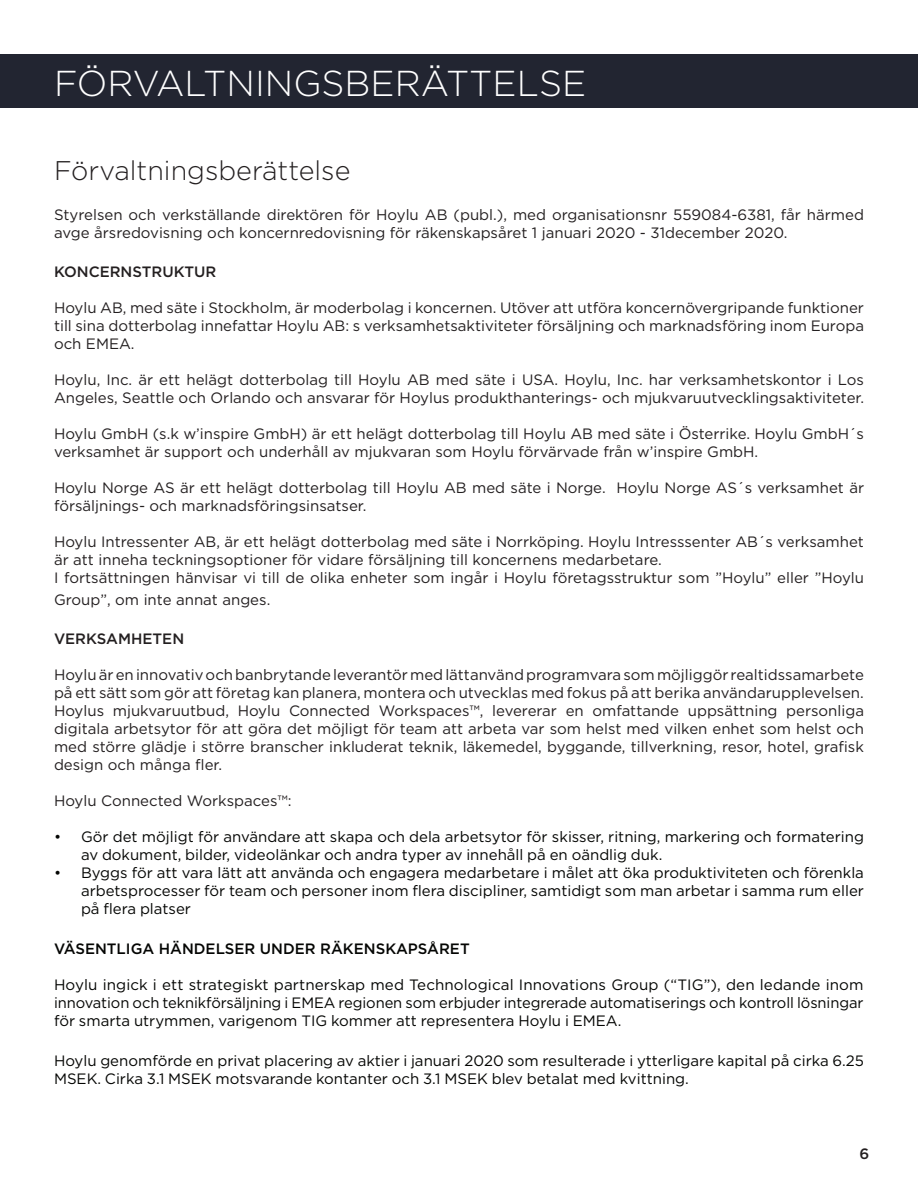
<style>
.page{position:relative;width:918px;height:1188px;background:#fff}
.page>*{position:absolute;margin:0;border:0;box-sizing:border-box;transform-origin:0 0}
.t1{font:300 36px "Gotham";color:#fff}
.t2{font:300 27px "Gotham";color:#231f20}
.t3{font:15px/18px "Gotham";color:#231f20}
.Paragraph_Style_1{font:15px/18px "Gotham";color:#040503}
.t4{font:500 15px "Gotham";color:#040503}
.t5{font:500 15px "Gotham";color:#231f20}
</style>
<div class="page">
<div style="left:0;top:54px;width:918px;height:53px;background:#222531"></div>
<p class="t1" style="left:54px;top:60px;width:534px">FÖRVALTNINGSBERÄTTELSE</p>
<p class="t2" style="left:54px;top:153px;width:298px">Förvaltningsberättelse</p>
<p class="t3" style="left:54px;top:205px;width:812px">Styrelsen och verkställande direktören för Hoylu AB (publ.), med organisationsnr 559084-6381, får härmed avge årsredovisning och koncernredovisning för räkenskapsåret 1 januari 2020 - 31december 2020.</p>
<p class="t5" style="left:54px;top:262px;width:164px">KONCERNSTRUKTUR</p>
<p class="t3" style="left:54px;top:299px;width:812px;text-align:justify">Hoylu AB, med säte i Stockholm, är moderbolag i koncernen. Utöver att utföra koncernövergripande funktioner till sina dotterbolag innefattar Hoylu AB: s verksamhetsaktiviteter försäljning och marknadsföring inom Europa och EMEA.</p>
<p class="t3" style="left:54px;top:371px;width:812px">Hoylu, Inc. är ett helägt dotterbolag till Hoylu AB med säte i USA. Hoylu, Inc. har verksamhetskontor i Los<br>Angeles, Seattle och Orlando och ansvarar för Hoylus produkthanterings- och mjukvaruutvecklingsaktiviteter.</p>
<p class="t3" style="left:54px;top:425px;width:812px">Hoylu GmbH (s.k w’inspire GmbH) är ett helägt dotterbolag till Hoylu AB med säte i Österrike. Hoylu GmbH´s verksamhet är support och underhåll av mjukvaran som Hoylu förvärvade från w’inspire GmbH.</p>
<p class="t3" style="left:54px;top:479px;width:812px">Hoylu Norge AS är ett helägt dotterbolag till Hoylu AB med säte i Norge. Hoylu Norge AS´s verksamhet är försäljnings- och marknadsföringsinsatser.</p>
<p class="t3" style="left:54px;top:533px;width:811px">Hoylu Intressenter AB, är ett helägt dotterbolag med säte i Norrköping. Hoylu Intresssenter AB´s verksamhet är att inneha teckningsoptioner för vidare försäljning till koncernens medarbetare.</p>
<p class="t3" style="left:54px;top:567px;width:812px;line-height:21.6px">I fortsättningen hänvisar vi till de olika enheter som ingår i Hoylu företagsstruktur som ”Hoylu” eller ”Hoylu<br>Group”, om inte annat anges.</p>
<p class="t5" style="left:54px;top:629px;width:132px">VERKSAMHETEN</p>
<p class="t3" style="left:54px;top:666px;width:811px">Hoylu är en innovativ och banbrytande leverantör med lättanvänd programvara som möjliggör realtidssamarbete på ett sätt som gör att företag kan planera, montera och utvecklas med fokus på att berika användarupplevelsen.</p>
<p class="t3" style="left:54px;top:702px;width:812px;text-align:justify">Hoylus mjukvaruutbud, Hoylu Connected Workspaces™, levererar en omfattande uppsättning personliga digitala arbetsytor för att göra det möjligt för team att arbeta var som helst med vilken enhet som helst och med större glädje i större branscher inkluderat teknik, läkemedel, byggande, tillverkning, resor, hotel, grafisk design och många fler.</p>
<p class="t3" style="left:54px;top:792px;width:239px">Hoylu Connected Workspaces™:</p>
<p class="Paragraph_Style_1" style="left:81px;top:828px;width:784px;text-indent:-27px">• Gör det möjligt för användare att skapa och dela arbetsytor för skisser, ritning, markering och formatering av dokument, bilder, videolänkar och andra typer av innehåll på en oändlig duk.</p>
<p class="Paragraph_Style_1" style="left:81px;top:864px;width:784px;text-align:justify;text-indent:-27px">• Byggs för att vara lätt att använda och engagera medarbetare i målet att öka produktiviteten och förenkla arbetsprocesser för team och personer inom flera discipliner, samtidigt som man arbetar i samma rum eller på flera platser</p>
<p class="t4" style="left:54px;top:939px;width:417px">VÄSENTLIGA HÄNDELSER UNDER RÄKENSKAPSÅRET</p>
<p class="Paragraph_Style_1" style="left:54px;top:975px;width:811px;text-align:justify">Hoylu ingick i ett strategiskt partnerskap med Technological Innovations Group (“TIG”), den ledande inom innovation och teknikförsäljning i EMEA regionen som erbjuder integrerade automatiserings och kontroll lösningar för smarta utrymmen, varigenom TIG kommer att representera Hoylu i EMEA.</p>
<p class="Paragraph_Style_1" style="left:54px;top:1051px;width:812px">Hoylu genomförde en privat placering av aktier i januari 2020 som resulterade i ytterligare kapital på cirka 6.25<br>MSEK. Cirka 3.1 MSEK motsvarande kontanter och 3.1 MSEK blev betalat med kvittning.</p>
<p class="t5" style="left:860px;top:1144px;width:11px">6</p>
</div>
